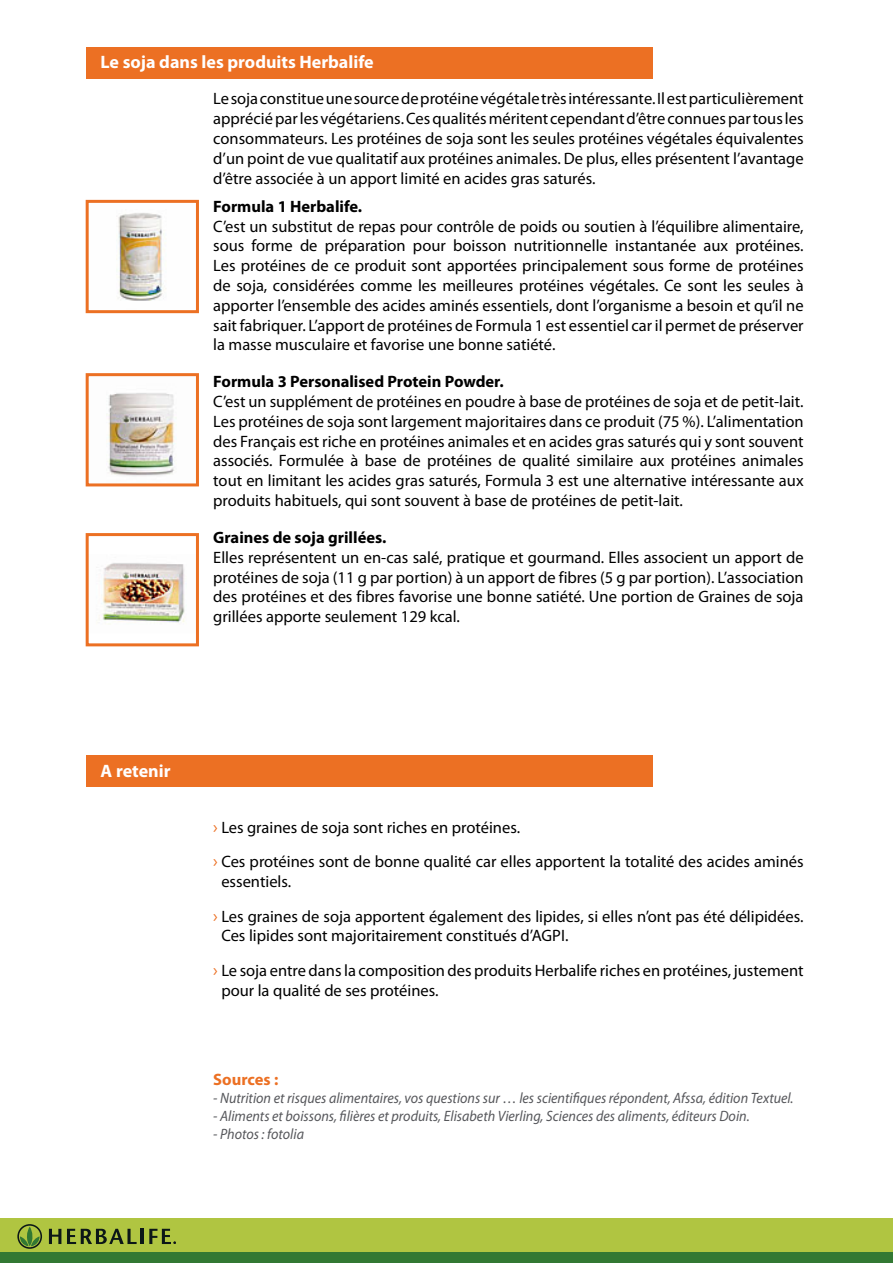
<style>
.page{position:relative;width:893px;height:1263px;background:#fff}
.page>*{position:absolute;margin:0;border:0;box-sizing:border-box;transform-origin:0 0}
.t1{font:700 18px "Myriad Pro";color:#fff}
.t2{font:16.5px/19.8px "Myriad Pro";color:#000;text-align:justify}
.t3{font:700 16.5px "Myriad Pro";color:#000}
.t4{font:700 16.5px "Myriad Pro";color:#ec7023}
.t5{font:italic 15px "Myriad Pro";color:#56575b;scale:.94 1}
.s1{font-size:18px;color:#ec7023}
</style>
<div class="page">
<div style="left:0;top:1218px;width:893px;height:35px;background:#b0c541"></div>
<svg style="left:49px;top:1229px;width:12px;height:15px"></svg>
<svg style="left:67px;top:1229px;width:70px;height:15px"></svg>
<hr style="left:141px;top:1229px;width:3px;height:15px;background:#0c1717">
<svg style="left:149px;top:1229px;width:27px;height:15px"></svg>
<svg style="left:17px;top:1224px;width:25px;height:25px"></svg>
<div style="left:0;top:1253px;width:893px;height:10px;background:#327833"></div>
<div style="left:86px;top:47px;width:566px;height:32px;background:#ec7023"></div>
<div style="left:86px;top:755px;width:566px;height:31px;background:#ec7023"></div>
<img style="left:116px;top:213px;width:50px;height:88px">
<div style="left:86px;top:200px;width:113px;height:113px;border:3px solid #ec7023"></div>
<img style="left:106px;top:393px;width:70px;height:83px">
<div style="left:86px;top:373px;width:113px;height:113px;border:3px solid #ec7023"></div>
<img style="left:99px;top:563px;width:86px;height:61px">
<div style="left:86px;top:533px;width:113px;height:113px;border:3px solid #ec7023"></div>
<p class="t1" style="left:101px;top:50px;width:275px">Le soja dans les produits Herbalife</p>
<p class="t2" style="left:213px;top:89px;width:592px">Le soja constitue une source de protéine végétale très intéressante. Il est particulièrement apprécié par les végétariens. Ces qualités méritent cependant d’être connues par tous les consommateurs. Les protéines de soja sont les seules protéines végétales équivalentes d’un point de vue qualitatif aux protéines animales. De plus, elles présentent l’avantage d’être associée à un apport limité en acides gras saturés.</p>
<p class="t3" style="left:213px;top:195px;width:151px">Formula 1 Herbalife.</p>
<p class="t2" style="left:213px;top:216px;width:592px">C’est un substitut de repas pour contrôle de poids ou soutien à l’équilibre alimentaire, sous forme de préparation pour boisson nutritionnelle instantanée aux protéines.<br>Les protéines de ce produit sont apportées principalement sous forme de protéines de soja, considérées comme les meilleures protéines végétales. Ce sont les seules à apporter l’ensemble des acides aminés essentiels, dont l’organisme a besoin et qu’il ne sait fabriquer. L’apport de protéines de Formula 1 est essentiel car il permet de préserver la masse musculaire et favorise une bonne satiété.</p>
<p class="t3" style="left:213px;top:371px;width:292px">Formula 3 Personalised Protein Powder.</p>
<p class="t2" style="left:213px;top:391px;width:592px">C’est un supplément de protéines en poudre à base de protéines de soja et de petit-lait.<br>Les protéines de soja sont largement majoritaires dans ce produit (75 %). L’alimentation des Français est riche en protéines animales et en acides gras saturés qui y sont souvent associés. Formulée à base de protéines de qualité similaire aux protéines animales tout en limitant les acides gras saturés, Formula 3 est une alternative intéressante aux produits habituels, qui sont souvent à base de protéines de petit-lait.</p>
<p class="t3" style="left:213px;top:527px;width:175px">Graines de soja grillées.</p>
<p class="t2" style="left:213px;top:547px;width:592px">Elles représentent un en-cas salé, pratique et gourmand. Elles associent un apport de protéines de soja (11 g par portion) à un apport de fibres (5 g par portion). L’association des protéines et des fibres favorise une bonne satiété. Une portion de Graines de soja grillées apporte seulement 129 kcal.</p>
<p class="t1" style="left:101px;top:759px;width:71px">A retenir</p>
<p class="t2" style="left:213px;top:810px;width:592px;line-height:34.3px"><span class="s1">›</span> Les graines de soja sont riches en protéines.<br><span class="s1">›</span> Ces protéines sont de bonne qualité car elles apportent la totalité des acides aminés</p>
<p class="t2" style="left:213px;top:864px;width:592px;line-height:34.3px;text-indent:8px">essentiels.<br><span class="s1">›</span> Les graines de soja apportent également des lipides, si elles n’ont pas été délipidées.</p>
<p class="t2" style="left:213px;top:918px;width:592px;line-height:34.3px;text-indent:8px">Ces lipides sont majoritairement constitués d’AGPI.<br><span class="s1">›</span> Le soja entre dans la composition des produits Herbalife riches en protéines, justement</p>
<p class="t2" style="left:221px;top:980px;width:219px">pour la qualité de ses protéines.</p>
<p class="t4" style="left:213px;top:1068px;width:67px">Sources :</p>
<p class="t5" style="left:213px;top:1088px;width:619px">- Nutrition et risques alimentaires, vos questions sur … les scientifiques répondent, Afssa, édition Textuel.</p>
<p class="t5" style="left:213px;top:1106px;width:572px">- Aliments et boissons, filières et produits, Elisabeth Vierling, Sciences des aliments, éditeurs Doin.</p>
<p class="t5" style="left:213px;top:1124px;width:98px">- Photos : fotolia</p>
</div>
